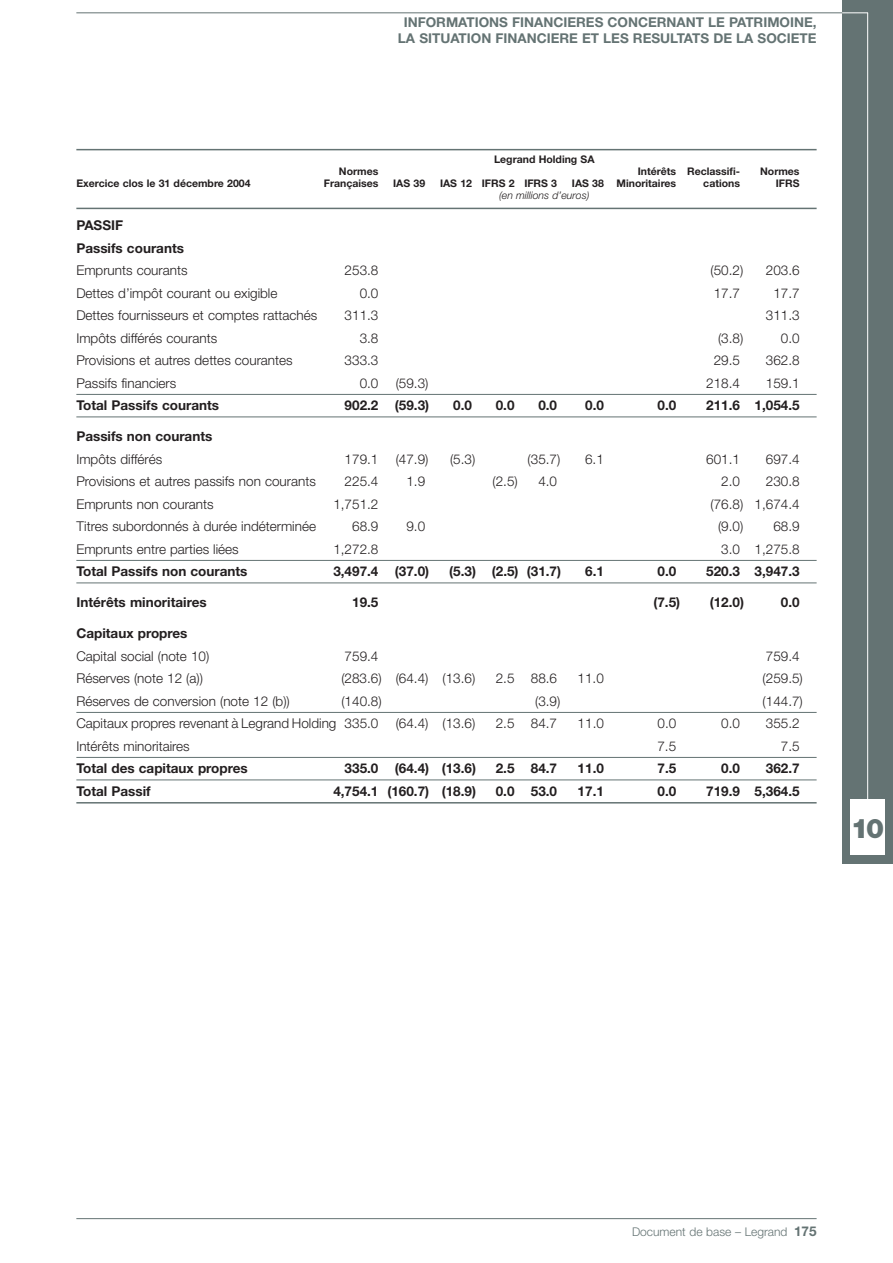
<style>
.page{position:relative;width:893px;height:1263px;background:#fff}
.page>*{position:absolute;margin:0;border:0;box-sizing:border-box;transform-origin:0 0}
.t1{font:900 27px "Helvetica Neue LT";color:#647373}
.t2{font:300 13.5px "Helvetica Neue LT";color:#231f20}
.t3{font:700 13.5px/22.5px "Helvetica Neue LT";color:#231f20}
.t4{font:700 13.5px/16.2px "Helvetica Neue LT";color:#647373;text-align:center}
.t5{font:300 12px "Helvetica Neue LT";color:#647373}
.t6{font:700 10.5px "Helvetica Neue LT";color:#231f20}
.t7{font:italic 300 10.5px "Helvetica Neue LT";color:#231f20}
.s1{font-weight:700;font-size:13.5px}
</style>
<div class="page">
<hr style="left:76px;top:149px;width:740px;height:1px;background:#647373">
<hr style="left:76px;top:208px;width:740px;height:1px;background:#647373">
<hr style="left:76px;top:394px;width:740px;height:1px;background:#647373">
<hr style="left:76px;top:417px;width:740px;height:1px;background:#647373">
<hr style="left:76px;top:560px;width:740px;height:1px;background:#647373">
<hr style="left:76px;top:583px;width:740px;height:1px;background:#647373">
<hr style="left:76px;top:712px;width:740px;height:1px;background:#647373">
<hr style="left:76px;top:757px;width:740px;height:1px;background:#647373">
<hr style="left:76px;top:780px;width:740px;height:1px;background:#647373">
<hr style="left:76px;top:802px;width:740px;height:2px;background:#647373">
<hr style="left:76px;top:12px;width:766px;height:1px;background:#647373">
<hr style="left:76px;top:1218px;width:740px;height:1px;background:#647373">
<div style="left:842px;top:0;width:50px;height:863px;background:#647373"></div>
<hr style="left:867px;top:13px;width:1px;height:791px;background:#fff">
<div style="left:850px;top:799px;width:34px;height:56px;background:#fff"></div>
<svg style="left:842px;top:12px;width:26px;height:1px"></svg>
<p class="t4" style="left:398px;top:15px;width:420px">INFORMATIONS FINANCIERES CONCERNANT LE PATRIMOINE,<br>LA SITUATION FINANCIERE ET LES RESULTATS DE LA SOCIETE</p>
<p class="t6" style="left:494px;top:156px;width:102px">Legrand Holding SA</p>
<p class="t6" style="left:339px;top:168px;width:41px">Normes</p>
<p class="t6" style="left:637px;top:168px;width:104px">Intérêts Reclassifi-</p>
<p class="t6" style="left:760px;top:168px;width:41px">Normes</p>
<p class="t6" style="left:76px;top:180px;width:176px">Exercice clos le 31 décembre 2004</p>
<p class="t6" style="left:324px;top:180px;width:56px">Françaises</p>
<p class="t6" style="left:393px;top:180px;width:33px">IAS 39</p>
<p class="t6" style="left:440px;top:180px;width:119px">IAS 12 IFRS 2 IFRS 3</p>
<p class="t6" style="left:572px;top:180px;width:106px">IAS 38 Minoritaires</p>
<p class="t6" style="left:703px;top:180px;width:38px">cations</p>
<p class="t6" style="left:775px;top:180px;width:25px">IFRS</p>
<p class="t7" style="left:499px;top:192px;width:92px">(en millions d’euros)</p>
<p class="t3" style="left:76px;top:215px;width:109px">PASSIF<br>Passifs courants</p>
<p class="t2" style="left:76px;top:265px;width:113px">Emprunts courants</p>
<p class="t2" style="left:344px;top:265px;width:35px">253.8</p>
<p class="t2" style="left:710px;top:265px;width:34px">(50.2)</p>
<p class="t2" style="left:765px;top:265px;width:35px">203.6</p>
<p class="t2" style="left:76px;top:288px;width:202px">Dettes d’impôt courant ou exigible</p>
<p class="t2" style="left:359px;top:288px;width:20px">0.0</p>
<p class="t2" style="left:713px;top:288px;width:28px">17.7</p>
<p class="t2" style="left:773px;top:288px;width:28px">17.7</p>
<p class="t2" style="left:76px;top:310px;width:242px">Dettes fournisseurs et comptes rattachés</p>
<p class="t2" style="left:344px;top:310px;width:35px">311.3</p>
<p class="t2" style="left:765px;top:310px;width:35px">311.3</p>
<p class="t2" style="left:76px;top:333px;width:142px">Impôts différés courants</p>
<p class="t2" style="left:359px;top:333px;width:20px">3.8</p>
<p class="t2" style="left:718px;top:333px;width:27px">(3.8)</p>
<p class="t2" style="left:780px;top:333px;width:20px">0.0</p>
<p class="t2" style="left:76px;top:355px;width:218px">Provisions et autres dettes courantes</p>
<p class="t2" style="left:344px;top:355px;width:35px">333.3</p>
<p class="t2" style="left:713px;top:355px;width:28px">29.5</p>
<p class="t2" style="left:765px;top:355px;width:35px">362.8</p>
<p class="t2" style="left:76px;top:378px;width:101px">Passifs financiers</p>
<p class="t2" style="left:359px;top:378px;width:20px">0.0</p>
<p class="t2" style="left:395px;top:378px;width:34px">(59.3)</p>
<p class="t2" style="left:706px;top:378px;width:35px">218.4</p>
<p class="t2" style="left:765px;top:378px;width:35px">159.1</p>
<p class="t3" style="left:76px;top:395px;width:144px">Total Passifs courants</p>
<p class="t3" style="left:344px;top:395px;width:86px">902.2 (59.3)</p>
<p class="t3" style="left:453px;top:395px;width:20px">0.0</p>
<p class="t3" style="left:496px;top:395px;width:20px">0.0</p>
<p class="t3" style="left:538px;top:395px;width:20px">0.0</p>
<p class="t3" style="left:585px;top:395px;width:20px">0.0</p>
<p class="t3" style="left:657px;top:395px;width:20px">0.0</p>
<p class="t3" style="left:706px;top:395px;width:95px">211.6 1,054.5</p>
<p class="t3" style="left:76px;top:426px;width:137px">Passifs non courants</p>
<p class="t2" style="left:76px;top:454px;width:87px">Impôts différés</p>
<p class="t2" style="left:344px;top:454px;width:35px">179.1</p>
<p class="t2" style="left:395px;top:454px;width:34px">(47.9)</p>
<p class="t2" style="left:450px;top:454px;width:27px">(5.3)</p>
<p class="t2" style="left:527px;top:454px;width:34px">(35.7)</p>
<p class="t2" style="left:585px;top:454px;width:20px">6.1</p>
<p class="t2" style="left:706px;top:454px;width:35px">601.1</p>
<p class="t2" style="left:765px;top:454px;width:35px">697.4</p>
<p class="t2" style="left:76px;top:477px;width:241px">Provisions et autres passifs non courants</p>
<p class="t2" style="left:344px;top:477px;width:35px">225.4</p>
<p class="t2" style="left:406px;top:477px;width:20px">1.9</p>
<p class="t2" style="left:492px;top:477px;width:27px">(2.5)</p>
<p class="t2" style="left:538px;top:477px;width:20px">4.0</p>
<p class="t2" style="left:721px;top:477px;width:20px">2.0</p>
<p class="t2" style="left:765px;top:477px;width:35px">230.8</p>
<p class="t2" style="left:76px;top:499px;width:139px">Emprunts non courants</p>
<p class="t2" style="left:333px;top:499px;width:47px">1,751.2</p>
<p class="t2" style="left:710px;top:499px;width:91px">(76.8) 1,674.4</p>
<p class="t2" style="left:76px;top:522px;width:241px">Titres subordonnés à durée indéterminée</p>
<p class="t2" style="left:352px;top:522px;width:28px">68.9</p>
<p class="t2" style="left:406px;top:522px;width:20px">9.0</p>
<p class="t2" style="left:718px;top:522px;width:27px">(9.0)</p>
<p class="t2" style="left:773px;top:522px;width:28px">68.9</p>
<p class="t2" style="left:76px;top:544px;width:164px">Emprunts entre parties liées</p>
<p class="t2" style="left:333px;top:544px;width:47px">1,272.8</p>
<p class="t2" style="left:721px;top:544px;width:80px">3.0 1,275.8</p>
<p class="t3" style="left:76px;top:561px;width:173px">Total Passifs non courants</p>
<p class="t3" style="left:333px;top:561px;width:97px">3,497.4 (37.0)</p>
<p class="t3" style="left:449px;top:561px;width:113px">(5.3) (2.5) (31.7)</p>
<p class="t3" style="left:585px;top:561px;width:20px">6.1</p>
<p class="t3" style="left:657px;top:561px;width:20px">0.0</p>
<p class="t3" style="left:706px;top:561px;width:95px">520.3 3,947.3</p>
<p class="t3" style="left:76px;top:592px;width:132px">Intérêts minoritaires</p>
<p class="t3" style="left:352px;top:592px;width:28px">19.5</p>
<p class="t3" style="left:653px;top:592px;width:28px">(7.5)</p>
<p class="t3" style="left:709px;top:592px;width:36px">(12.0)</p>
<p class="t3" style="left:780px;top:592px;width:20px">0.0</p>
<p class="t3" style="left:76px;top:623px;width:113px">Capitaux propres</p>
<p class="t2" style="left:76px;top:651px;width:134px">Capital social (note 10)</p>
<p class="t2" style="left:344px;top:651px;width:35px">759.4</p>
<p class="t2" style="left:765px;top:651px;width:35px">759.4</p>
<p class="t2" style="left:76px;top:674px;width:128px">Réserves (note 12 (a))</p>
<p class="t2" style="left:341px;top:674px;width:135px">(283.6) (64.4) (13.6)</p>
<p class="t2" style="left:496px;top:674px;width:63px">2.5 88.6</p>
<p class="t2" style="left:577px;top:674px;width:28px">11.0</p>
<p class="t2" style="left:762px;top:674px;width:42px">(259.5)</p>
<p class="t2" style="left:76px;top:696px;width:215px">Réserves de conversion (note 12 (b))</p>
<p class="t2" style="left:341px;top:696px;width:42px">(140.8)</p>
<p class="t2" style="left:535px;top:696px;width:27px">(3.9)</p>
<p class="t2" style="left:762px;top:696px;width:42px">(144.7)</p>
<p class="t2" style="left:76px;top:719px;width:303px">Capitaux propres revenant à Legrand Holding 335.0</p>
<p class="t2" style="left:395px;top:719px;width:81px">(64.4) (13.6)</p>
<p class="t2" style="left:496px;top:719px;width:63px">2.5 84.7</p>
<p class="t2" style="left:577px;top:719px;width:28px">11.0</p>
<p class="t2" style="left:657px;top:719px;width:20px">0.0</p>
<p class="t2" style="left:721px;top:719px;width:20px">0.0</p>
<p class="t2" style="left:765px;top:719px;width:35px">355.2</p>
<p class="t2" style="left:76px;top:741px;width:115px">Intérêts minoritaires</p>
<p class="t2" style="left:657px;top:741px;width:20px">7.5</p>
<p class="t2" style="left:780px;top:741px;width:20px">7.5</p>
<p class="t3" style="left:76px;top:758px;width:173px">Total des capitaux propres</p>
<p class="t3" style="left:344px;top:758px;width:133px">335.0 (64.4) (13.6)</p>
<p class="t3" style="left:496px;top:758px;width:63px">2.5 84.7</p>
<p class="t3" style="left:577px;top:758px;width:28px">11.0</p>
<p class="t3" style="left:657px;top:758px;width:20px">7.5</p>
<p class="t3" style="left:721px;top:758px;width:20px">0.0</p>
<p class="t3" style="left:765px;top:758px;width:35px">362.7</p>
<p class="t3" style="left:76px;top:781px;width:76px">Total Passif</p>
<p class="t3" style="left:333px;top:781px;width:144px">4,754.1 (160.7) (18.9)</p>
<p class="t3" style="left:496px;top:781px;width:63px">0.0 53.0</p>
<p class="t3" style="left:577px;top:781px;width:28px">17.1</p>
<p class="t3" style="left:657px;top:781px;width:20px">0.0</p>
<p class="t3" style="left:706px;top:781px;width:95px">719.9 5,364.5</p>
<h1 class="t1" style="left:851px;top:818px;width:35px">10</h1>
<p class="t5" style="left:632px;top:1227px;width:186px">Document de base – Legrand <span class="s1">175</span></p>
</div>
